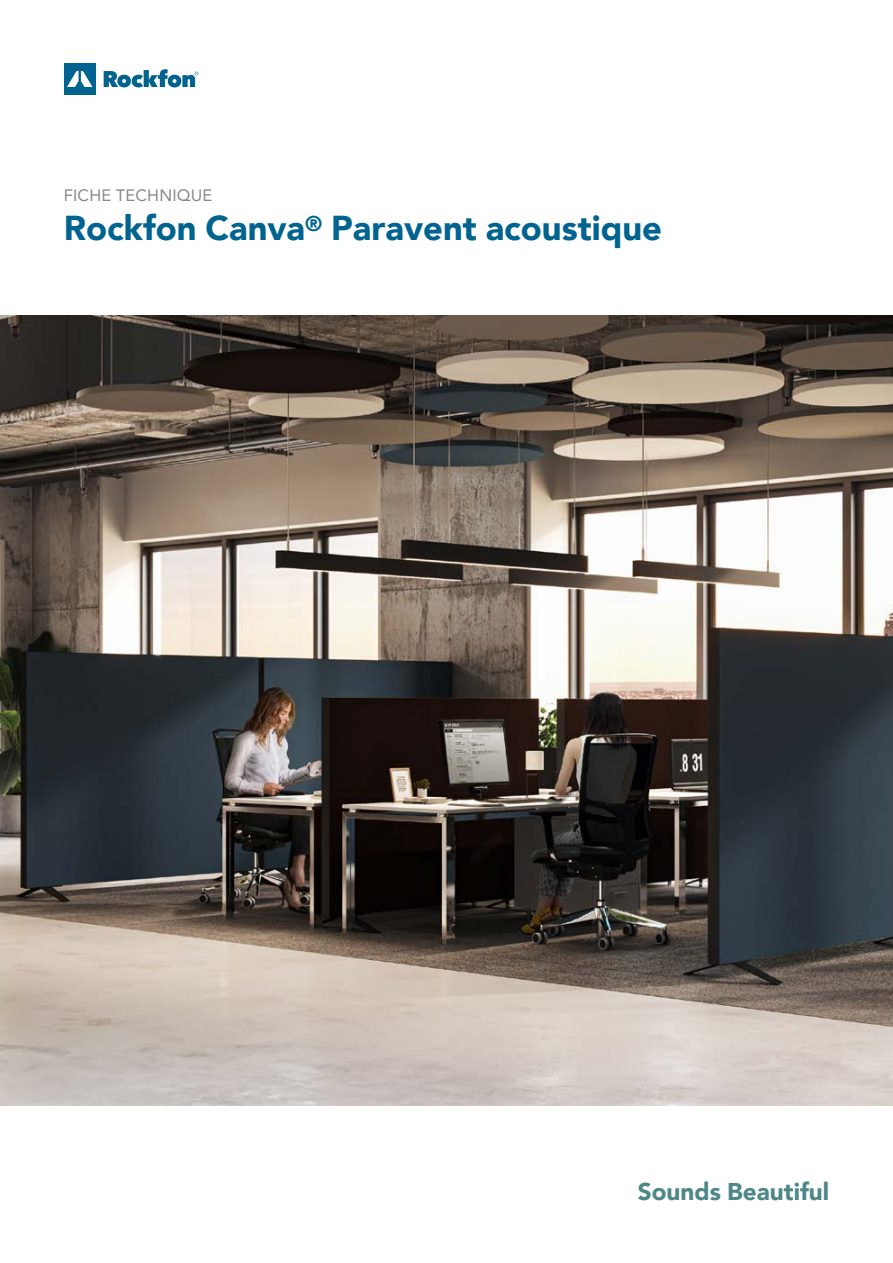
<style>
.page{position:relative;width:893px;height:1263px;background:#fff}
.page>*{position:absolute;margin:0;border:0;box-sizing:border-box;transform-origin:0 0}
.Frontpage__Headline{font:900 34.5px "Avenir";color:#006390}
.New__Sounds_Beautifu{font:900 24.3px "Avenir";color:#4d8787}
.New__Intro{font:16.5px "Avenir";letter-spacing:.01em;color:#87888a}
</style>
<div class="page">
<img style="left:0;top:316px;width:893px;height:790px">
<svg style="left:104px;top:69px;width:94px;height:18px"></svg>
<div style="left:64px;top:63px;width:32px;height:32px;background:#006390"></div>
<svg style="left:67px;top:71px;width:25px;height:16px"></svg>
<p class="New__Intro" style="left:64px;top:182px;width:150px">FICHE TECHNIQUE</p>
<p class="Frontpage__Headline" style="left:64px;top:199px;width:600px">Rockfon Canva<sup>®</sup> Paravent acoustique</p>
<p class="New__Sounds_Beautifu" style="left:638px;top:1170px;width:193px">Sounds Beautiful</p>
</div>
